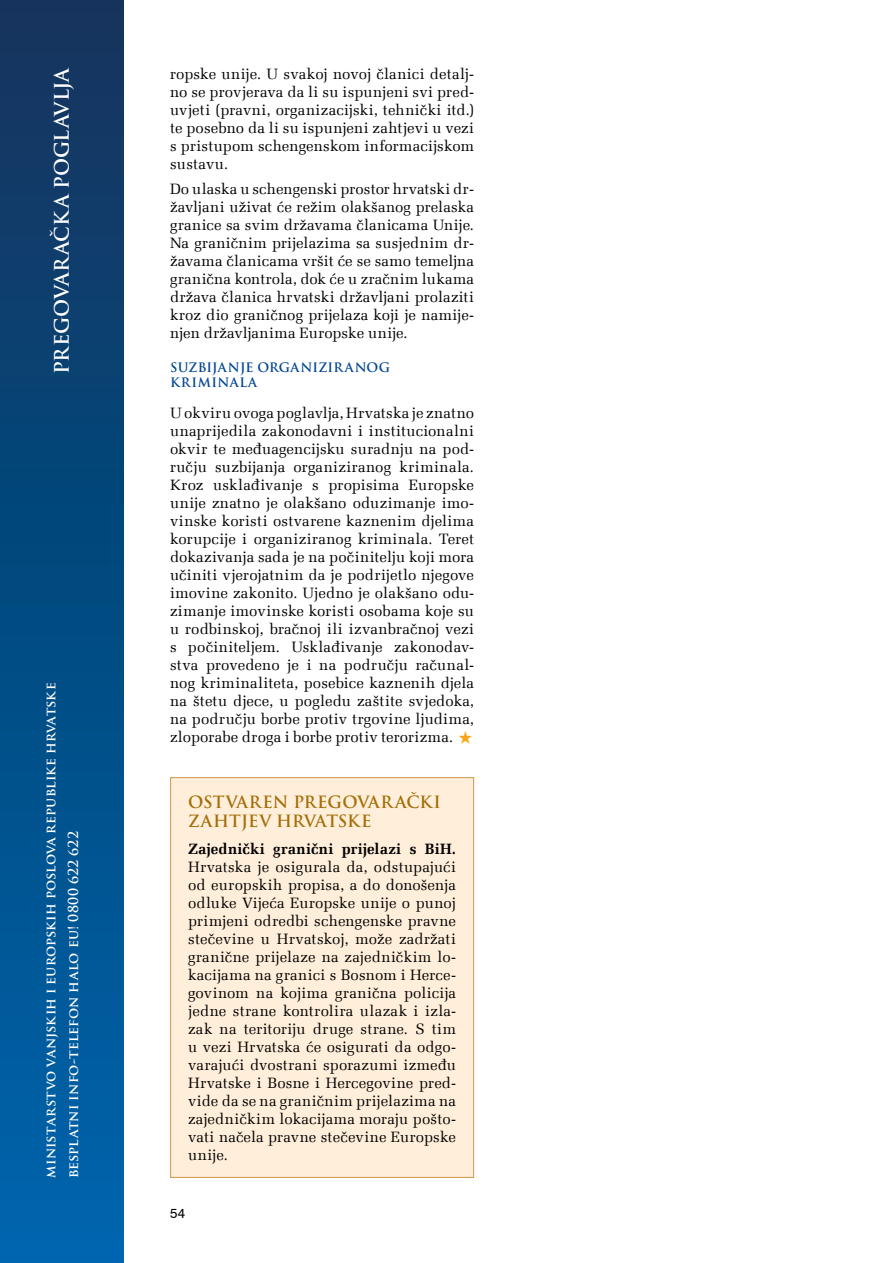
<style>
.page{position:relative;width:893px;height:1263px;background:#fff}
.page>*{position:absolute;margin:0;border:0;box-sizing:border-box;transform-origin:0 0}
.t1{font:700 19.5px "Trajan Pro";letter-spacing:-.01em;color:#fff}
.t2{font:700 16.5px/19.8px "Trajan Pro";letter-spacing:.005em;color:#a46e08}
.t3{font:15px/18px "Melior LT";letter-spacing:.01em;color:#000;text-align:justify}
.t4{font:700 15px "Melior LT";letter-spacing:.01em;color:#000}
.t5{font:700 13.5px/22.5px "Trajan Pro";color:#fff}
.t6{font:13.5px "Swiss 721 BT";color:#000}
.t7{font:700 12.75px/15.3px "Trajan Pro";letter-spacing:.015em;color:#034694}
</style>
<div class="page">
<div style="left:171px;top:778px;width:303px;height:399px;background:#ffefda"></div>
<div style="left:170px;top:777px;width:304px;height:401px;border:1px solid #d09b52"></div>
<div style="left:0;top:0;width:123px;height:1263px;background:linear-gradient(to bottom,#11335b,#0065ac)"></div>
<h1 class="t1" style="left:50px;top:374px;width:310px;rotate:-90deg">PREGOVARAČKA POGLAVLJA</h1>
<p class="t5" style="left:39px;top:1178px;width:497px;rotate:-90deg">MINISTARSTVO VANJSKIH I EUROPSKIH POSLOVA REPUBLIKE HRVATSKE<br>BESPLATNI INFO-TELEFON HALO EU! 0800 622 622</p>
<p class="t3" style="left:170px;top:65px;width:306px">ropske unije. U svakoj novoj članici detalj&shy;no se provjerava da li su ispunjeni svi pred&shy;uvjeti (pravni, organizacijski, tehnički itd.) te posebno da li su ispunjeni zahtjevi u vezi s pristupom schengenskom informacijskom sustavu.</p>
<p class="t3" style="left:170px;top:180px;width:306px">Do ulaska u schengenski prostor hrvatski dr&shy;žavljani uživat će režim olakšanog prelaska granice sa svim državama članicama Unije.<br>Na graničnim prijelazima sa susjednim dr&shy;žavama članicama vršit će se samo temeljna granična kontrola, dok će u zračnim lukama država članica hrvatski državljani prolaziti kroz dio graničnog prijelaza koji je namije&shy;njen državljanima Europske unije.</p>
<p class="t7" style="left:170px;top:360px;width:221px">SUZBIJANJE ORGANIZIRANOG<br>KRIMINALA</p>
<p class="t3" style="left:170px;top:404px;width:306px">U okviru ovoga poglavlja, Hrvatska je znatno unaprijedila zakonodavni i institucionalni okvir te međuagencijsku suradnju na pod&shy;ručju suzbijanja organiziranog kriminala.<br>Kroz usklađivanje s propisima Europske unije znatno je olakšano oduzimanje imo&shy;vinske koristi ostvarene kaznenim djelima korupcije i organiziranog kriminala. Teret dokazivanja sada je na počinitelju koji mora učiniti vjerojatnim da je podrijetlo njegove imovine zakonito. Ujedno je olakšano odu&shy;zimanje imovinske koristi osobama koje su u rodbinskoj, bračnoj ili izvanbračnoj vezi s počiniteljem. Usklađivanje zakonodav&shy;stva provedeno je i na području računal&shy;nog kriminaliteta, posebice kaznenih djela na štetu djece, u pogledu zaštite svjedoka, na području borbe protiv trgovine ljudima, zloporabe droga i borbe protiv terorizma.</p>
<p class="t2" style="left:188px;top:792px;width:254px">OSTVAREN PREGOVARAČKI<br>ZAHTJEV HRVATSKE</p>
<p class="t4" style="left:188px;top:840px;width:269px">Zajednički granični prijelazi s BiH.</p>
<p class="t3" style="left:188px;top:858px;width:269px">Hrvatska je osigurala da, odstupajući od europskih propisa, a do donošenja odluke Vijeća Europske unije o punoj primjeni odredbi schengenske pravne stečevine u Hrvatskoj, može zadržati granične prijelaze na zajedničkim lo&shy;kacijama na granici s Bosnom i Herce&shy;govinom na kojima granična policija jedne strane kontrolira ulazak i izla&shy;zak na teritoriju druge strane. S tim u vezi Hrvatska će osigurati da odgo&shy;varajući dvostrani sporazumi između Hrvatske i Bosne i Hercegovine pred&shy;vide da se na graničnim prijelazima na zajedničkim lokacijama moraju pošto&shy;vati načela pravne stečevine Europske unije.</p>
<p class="t6" style="left:170px;top:1205px;width:17px">54</p>
</div>
